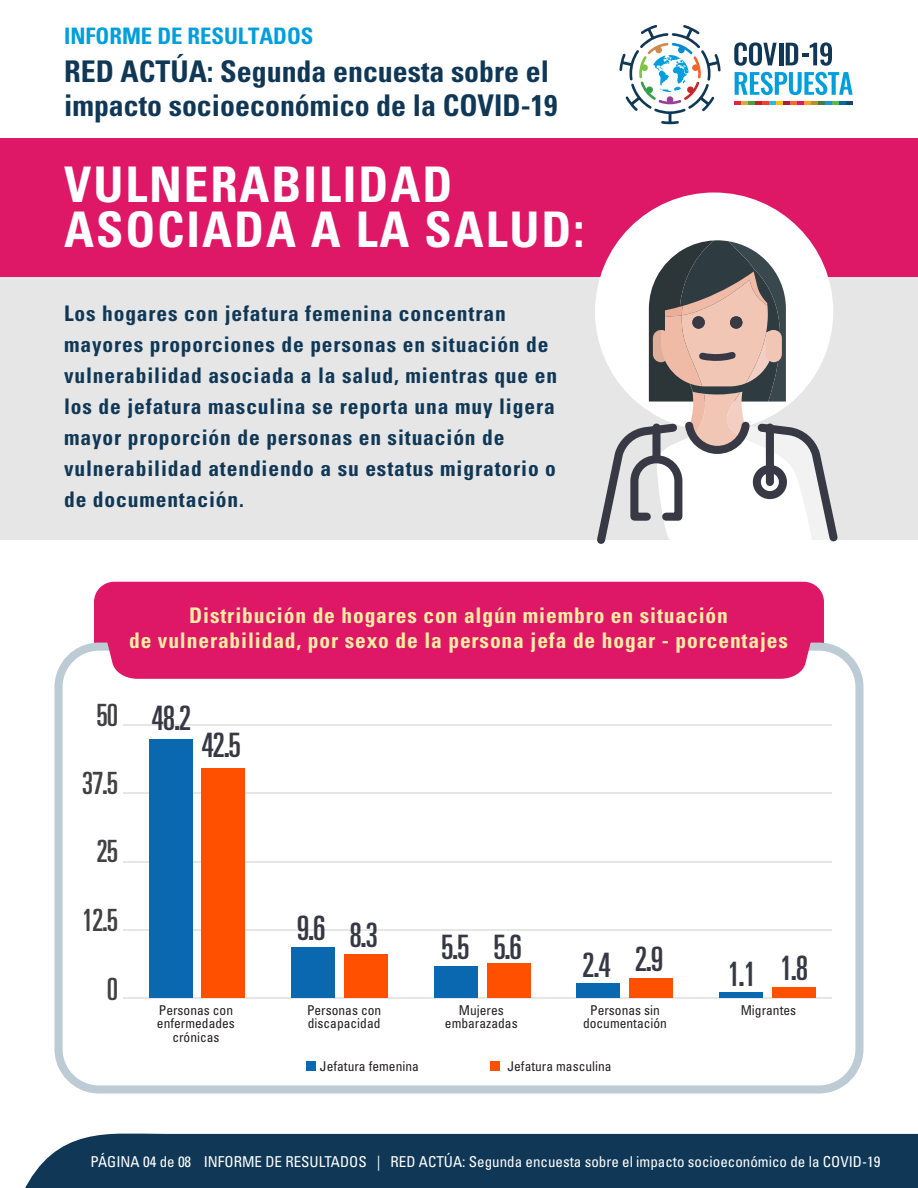
<style>
.page{position:relative;width:918px;height:1188px;background:#fff}
.page>*{position:absolute;margin:0;border:0;box-sizing:border-box;transform-origin:0 0}
.t1{font:700 condensed 49.05px/45px "Univers LT Std";letter-spacing:.04em;color:#fff}
.t2{font:ultra-condensed 33.75px "Univers LT Std";color:#383844}
.t3{font:ultra-condensed 30.75px "Univers LT Std";letter-spacing:-.04em;color:#414143}
.t4{font:700 condensed 29.85px/33.6px "Univers LT Std";color:#103856}
.t5{font:700 condensed 22.65px "Univers LT Std";color:#009edb}
.t6{font:700 condensed 21.45px/30.9px "Univers LT Std";letter-spacing:.04em;color:#103856}
.t7{font:700 condensed 21.45px/24.9px "Univers LT Std";letter-spacing:.04em;color:#fceea3;text-align:center}
.t8{font:condensed 15px "Univers LT Std";color:#fff}
.t9{font:condensed 13.5px/13.5px "Univers LT Std";color:#231f20;text-align:center}
</style>
<div class="page">
<div style="left:94px;top:582px;width:730px;height:61px;background:#de1767"></div>
<div style="left:0;top:260px;width:918px;height:280px;background:#e6e6e6"></div>
<div style="left:0;top:138px;width:918px;height:139px;background:#de1767"></div>
<svg style="left:619px;top:25px;width:102px;height:99px"></svg>
<svg style="left:734px;top:101px;width:119px;height:3px"></svg>
<svg style="left:734px;top:42px;width:43px;height:24px"></svg>
<hr style="left:779px;top:43px;width:4px;height:22px;background:#103856">
<svg style="left:786px;top:42px;width:46px;height:24px"></svg>
<svg style="left:735px;top:72px;width:118px;height:23px"></svg>
<hr style="left:123px;top:997px;width:708px;height:2px;background:#e6e6e6">
<hr style="left:123px;top:929px;width:708px;height:2px;background:#e6e6e6">
<hr style="left:123px;top:861px;width:708px;height:1px;background:#e6e6e6">
<hr style="left:123px;top:793px;width:708px;height:1px;background:#e6e6e6">
<hr style="left:123px;top:724px;width:708px;height:2px;background:#e6e6e6">
<div style="left:55px;top:643px;width:809px;height:451px;border:8px solid #bdccd4;border-radius:41px"></div>
<div style="left:107px;top:642px;width:704px;height:37px;background:#de1767"></div>
<div style="left:291px;top:947px;width:44px;height:51px;background:#0968b0"></div>
<div style="left:344px;top:954px;width:44px;height:44px;background:#ff5000"></div>
<div style="left:434px;top:966px;width:44px;height:32px;background:#0968b0"></div>
<div style="left:487px;top:964px;width:43px;height:34px;background:#ff5000"></div>
<div style="left:576px;top:984px;width:44px;height:14px;background:#0968b0"></div>
<div style="left:629px;top:979px;width:44px;height:19px;background:#ff5000"></div>
<div style="left:719px;top:993px;width:43px;height:5px;background:#0968b0"></div>
<div style="left:772px;top:988px;width:43px;height:10px;background:#ff5000"></div>
<div style="left:149px;top:739px;width:44px;height:259px;background:#0968b0"></div>
<div style="left:201px;top:769px;width:44px;height:229px;background:#ff5000"></div>
<div style="left:306px;top:1062px;width:10px;height:9px;background:#0968b0"></div>
<div style="left:490px;top:1062px;width:9px;height:9px;background:#ff5000"></div>
<div style="left:25px;top:1133px;width:893px;height:55px;background:#103856"></div>
<div style="left:595px;top:193px;width:238px;height:238px;background:#fff;border-radius:50%"></div>
<svg style="left:595px;top:240px;width:243px;height:304px"></svg>
<p class="t5" style="left:64px;top:22px;width:251px">INFORME DE RESULTADOS</p>
<h3 class="t4" style="left:64px;top:55px;width:495px">RED ACTÚA: Segunda encuesta sobre el impacto socioeconómico de la COVID-19</h3>
<h1 class="t1" style="left:64px;top:162px;width:522px">VULNERABILIDAD<br>ASOCIADA A LA SALUD:</h1>
<p class="t6" style="left:64px;top:298px;width:495px">Los hogares con jefatura femenina concentran mayores proporciones de personas en situación de vulnerabilidad asociada a la salud, mientras que en los de jefatura masculina se reporta una muy ligera mayor proporción de personas en situación de vulnerabilidad atendiendo a su estatus migratorio o de documentación.</p>
<p class="t7" style="left:129px;top:603px;width:660px">Distribución de hogares con algún miembro en situación<br>de vulnerabilidad, por sexo de la persona jefa de hogar - porcentajes</p>
<h3 class="t3" style="left:97px;top:698px;width:23px">50</h3>
<h3 class="t3" style="left:82px;top:766px;width:38px">37.5</h3>
<h3 class="t3" style="left:97px;top:834px;width:23px">25</h3>
<h3 class="t3" style="left:82px;top:902px;width:38px">12.5</h3>
<h3 class="t3" style="left:107px;top:971px;width:13px">0</h3>
<h2 class="t2" style="left:152px;top:698px;width:41px">48.2</h2>
<h2 class="t2" style="left:201px;top:726px;width:41px">42.5</h2>
<h2 class="t2" style="left:297px;top:909px;width:30px">9.6</h2>
<h2 class="t2" style="left:349px;top:916px;width:30px">8.3</h2>
<h2 class="t2" style="left:441px;top:928px;width:83px">5.5 5.6</h2>
<h2 class="t2" style="left:582px;top:943px;width:83px">2.4 2.9</h2>
<h2 class="t2" style="left:727px;top:952px;width:83px">1.1 1.8</h2>
<p class="t9" style="left:159px;top:1003px;width:76px">Personas con</p>
<p class="t9" style="left:741px;top:1003px;width:57px">Migrantes</p>
<p class="t9" style="left:157px;top:1017px;width:79px">enfermedades crónicas</p>
<p class="t9" style="left:307px;top:1003px;width:76px;text-align:left">Personas con discapacidad</p>
<p class="t9" style="left:583px;top:1003px;width:85px">Personas sin documentación</p>
<p class="t9" style="left:445px;top:1003px;width:74px">Mujeres embarazadas</p>
<p class="t9" style="left:320px;top:1059px;width:100px">Jefatura femenina</p>
<p class="t9" style="left:507px;top:1059px;width:106px">Jefatura masculina</p>
<p class="t8" style="left:90px;top:1152px;width:792px">PÁGINA 04 de 08 INFORME DE RESULTADOS | RED ACTÚA: Segunda encuesta sobre el impacto socioeconómico de la COVID-19</p>
</div>
